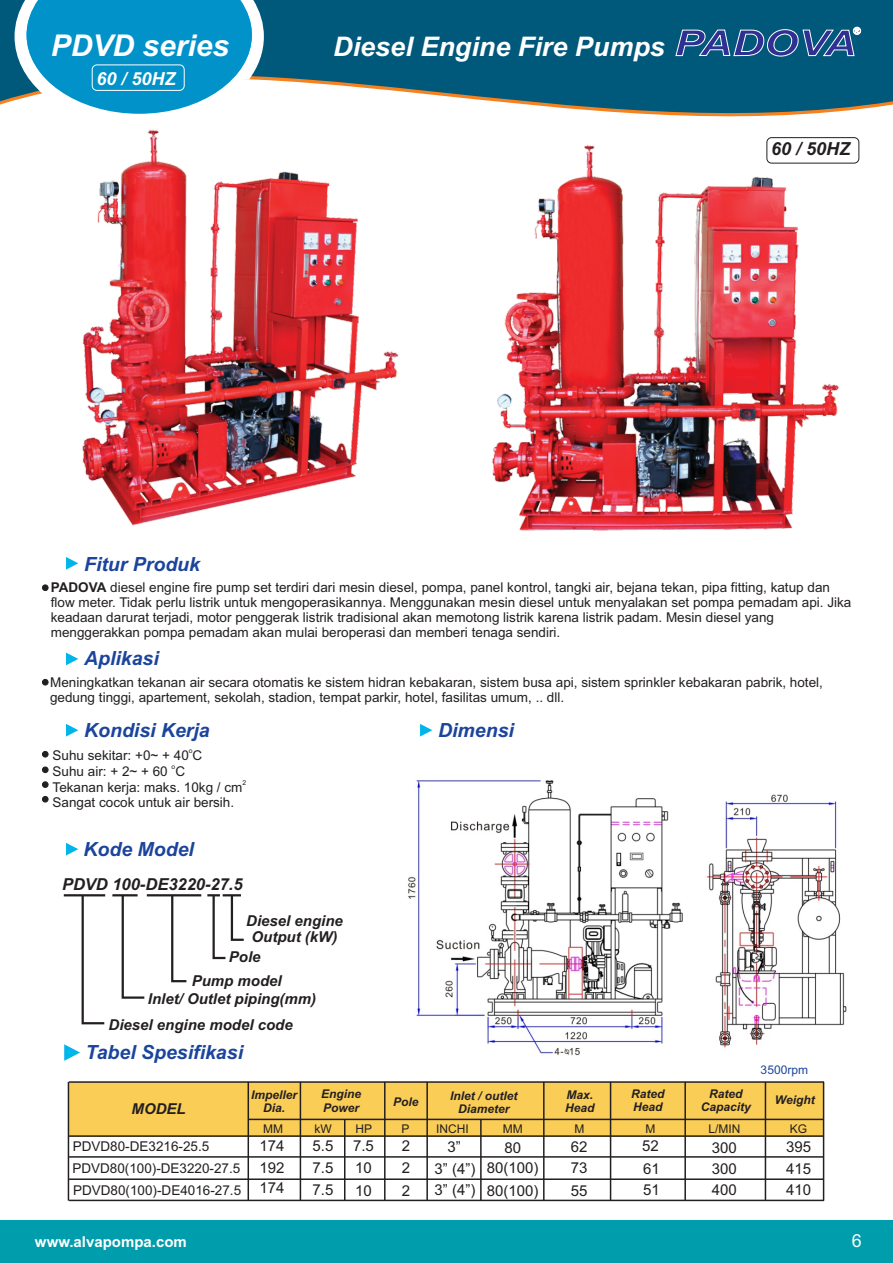
<style>
.page{position:relative;width:893px;height:1263px;background:#fff}
.page>*{position:absolute;margin:0;border:0;box-sizing:border-box;transform-origin:0 0}
.t1{font:italic 700 30px "Arial";color:#fff}
.t2{font:italic 700 27px "Arial";color:#fff}
.t3{font:italic 700 19.5px "Arial";color:#1b449c}
.t4{font:italic 700 18px "Arial";color:#231f20}
.t5{font:italic 700 18px "Arial";color:#fff}
.t6{font:18px "Arial";color:#fff}
.t7{font:italic 700 16.5px "Arial";color:#231f20}
.t8{font:15px/21.8px "Arial";color:#231f20}
.t9{font:italic 700 15px/16.8px "Arial";color:#231f20;text-align:center}
.t10{font:700 15px "Arial";color:#fff}
.t11{font:13.5px/15.1px "Arial";color:#231f20}
.t12{font:italic 700 12px/13.4px "Arial";color:#231f20;text-align:center}
.t13{font:12px "Arial";color:#231f20}
.t14{font:12px "Arial";color:#1b449c}
.t15{font:6.75px "Arial";color:#231f20}
.s1{font-weight:700}
</style>
<div class="page">
<div style="left:68px;top:1082px;width:756px;height:54px;background:#facd56"></div>
<img style="left:82px;top:154px;width:317px;height:372px">
<img style="left:492px;top:154px;width:351px;height:377px">
<svg style="left:42px;top:679px;width:6px;height:6px"></svg>
<svg style="left:42px;top:751px;width:6px;height:6px"></svg>
<svg style="left:42px;top:767px;width:6px;height:6px"></svg>
<svg style="left:42px;top:781px;width:6px;height:7px"></svg>
<svg style="left:42px;top:796px;width:6px;height:6px"></svg>
<svg style="left:42px;top:584px;width:6px;height:7px"></svg>
<svg style="left:64px;top:1044px;width:16px;height:17px"></svg>
<svg style="left:66px;top:557px;width:12px;height:13px"></svg>
<svg style="left:66px;top:652px;width:12px;height:13px"></svg>
<svg style="left:66px;top:724px;width:12px;height:12px"></svg>
<svg style="left:66px;top:843px;width:12px;height:12px"></svg>
<svg style="left:420px;top:724px;width:12px;height:12px"></svg>
<div style="left:0;top:1220px;width:893px;height:43px;background:#009dac"></div>
<hr style="left:68px;top:1082px;width:1px;height:119px;background:#231f20">
<hr style="left:248px;top:1082px;width:1px;height:119px;background:#231f20">
<hr style="left:300px;top:1082px;width:1px;height:119px;background:#231f20">
<hr style="left:384px;top:1082px;width:2px;height:119px;background:#231f20">
<hr style="left:426px;top:1082px;width:2px;height:119px;background:#231f20">
<hr style="left:543px;top:1082px;width:2px;height:119px;background:#231f20">
<hr style="left:610px;top:1082px;width:1px;height:119px;background:#231f20">
<hr style="left:684px;top:1082px;width:2px;height:119px;background:#231f20">
<hr style="left:765px;top:1082px;width:1px;height:119px;background:#231f20">
<hr style="left:823px;top:1082px;width:1px;height:119px;background:#231f20">
<hr style="left:69px;top:1081px;width:755px;height:2px;background:#231f20">
<hr style="left:69px;top:1135px;width:755px;height:2px;background:#231f20">
<hr style="left:69px;top:1156px;width:755px;height:2px;background:#231f20">
<hr style="left:69px;top:1178px;width:755px;height:2px;background:#231f20">
<hr style="left:69px;top:1200px;width:755px;height:1px;background:#231f20">
<hr style="left:248px;top:1119px;width:576px;height:1px;background:#231f20">
<hr style="left:480px;top:1119px;width:2px;height:82px;background:#231f20">
<hr style="left:344px;top:1119px;width:1px;height:82px;background:#231f20">
<hr style="left:64px;top:894px;width:41px;height:2px;background:#231f20">
<hr style="left:112px;top:894px;width:26px;height:2px;background:#231f20">
<hr style="left:147px;top:894px;width:54px;height:2px;background:#231f20">
<svg style="left:80px;top:894px;width:26px;height:131px"></svg>
<svg style="left:120px;top:894px;width:27px;height:105px"></svg>
<svg style="left:170px;top:894px;width:19px;height:89px"></svg>
<svg style="left:207px;top:894px;width:37px;height:66px"></svg>
<img style="left:408px;top:780px;width:439px;height:276px">
<svg style="left:0;top:0;width:893px;height:151px;fill:#00587b"></svg>
<svg style="left:15px;top:0;width:249px;height:114px"></svg>
<svg style="left:675px;top:27px;width:186px;height:32px;background:#326494"></svg>
<div style="left:92px;top:65px;width:93px;height:26px;border:1px solid #fff;border-radius:5px"></div>
<h2 class="t2" style="left:29px;top:35px;width:185px">PDVD-SERIES</h2>
<h1 class="t1" style="left:51px;top:34px;width:180px">PDVD series</h1>
<h1 class="t1" style="left:274px;top:44px;width:370px">Diesel Engine Fire Pumps</h1>
<h3 class="t5" style="left:96px;top:72px;width:81px">60 / 50HZ</h3>
<h2 class="t2" style="left:333px;top:36px;width:333px">Diesel Engine Fire Pumps</h2>
<h3 class="t4" style="left:771px;top:142px;width:81px">60 / 50HZ</h3>
<h3 class="t3" style="left:84px;top:557px;width:117px">Fitur Produk</h3>
<p class="t11" style="left:51px;top:581px;width:802px"><span class="s1">PADOVA</span> diesel engine fire pump set terdiri dari mesin diesel, pompa, panel kontrol, tangki air, bejana tekan, pipa fitting, katup dan flow meter. Tidak perlu listrik untuk mengoperasikannya. Menggunakan mesin diesel untuk menyalakan set pompa pemadam api. Jika keadaan darurat terjadi, motor penggerak listrik tradisional akan memotong listrik karena listrik padam. Mesin diesel yang menggerakkan pompa pemadam akan mulai beroperasi dan memberi tenaga sendiri.</p>
<h3 class="t3" style="left:84px;top:650px;width:76px">Aplikasi</h3>
<p class="t11" style="left:50px;top:676px;width:774px">Meningkatkan tekanan air secara otomatis ke sistem hidran kebakaran, sistem busa api, sistem sprinkler kebakaran pabrik, hotel, gedung tinggi, apartement, sekolah, stadion, tempat parkir, hotel, fasilitas umum, .. dll.</p>
<h3 class="t3" style="left:84px;top:723px;width:127px">Kondisi Kerja</h3>
<p class="t15" style="left:189px;top:748px;width:5px">o</p>
<p class="t11" style="left:53px;top:749px;width:151px">Suhu sekitar: +0~ + 40 C</p>
<p class="t15" style="left:172px;top:764px;width:5px">o</p>
<p class="t11" style="left:53px;top:765px;width:134px">Suhu air: + 2~ + 60 C</p>
<p class="t15" style="left:242px;top:780px;width:5px">2</p>
<p class="t11" style="left:53px;top:780px;width:191px">Tekanan kerja: maks. 10kg / cm<br>Sangat cocok untuk air bersih.</p>
<h3 class="t3" style="left:83px;top:841px;width:112px">Kode Model</h3>
<p class="t7" style="left:62px;top:878px;width:182px">PDVD 100-DE3220-27.5</p>
<p class="t9" style="left:246px;top:913px;width:98px">Diesel engine<br>Output (kW)</p>
<p class="t9" style="left:229px;top:950px;width:33px">Pole</p>
<p class="t9" style="left:192px;top:974px;width:92px">Pump model</p>
<p class="t9" style="left:148px;top:992px;width:170px">Inlet/ Outlet piping(mm)</p>
<p class="t9" style="left:109px;top:1018px;width:186px">Diesel engine model code</p>
<h3 class="t3" style="left:86px;top:1045px;width:159px">Tabel Spesifikasi</h3>
<h3 class="t3" style="left:438px;top:723px;width:77px">Dimensi</h3>
<p class="t14" style="left:761px;top:1065px;width:49px">3500rpm</p>
<p class="t9" style="left:131px;top:1101px;width:56px">MODEL</p>
<p class="t11" style="left:72px;top:1136px;width:170px;line-height:21.9px">PDVD80-DE3216-25.5<br>PDVD80(100)-DE3220-27.5<br>PDVD80(100)-DE4016-27.5</p>
<p class="t12" style="left:251px;top:1089px;width:48px">Impeller<br>Dia.</p>
<p class="t12" style="left:321px;top:1089px;width:42px;text-align:left">Engine<br>Power</p>
<p class="t12" style="left:393px;top:1096px;width:27px">Pole</p>
<p class="t12" style="left:450px;top:1090px;width:69px">Inlet / outlet<br>Diameter</p>
<p class="t12" style="left:565px;top:1089px;width:31px;text-align:left">Max.<br>Head</p>
<p class="t12" style="left:631px;top:1088px;width:35px;text-align:left">Rated<br>Head</p>
<p class="t12" style="left:701px;top:1088px;width:52px">Rated<br>Capacity</p>
<p class="t12" style="left:775px;top:1094px;width:41px">Weight</p>
<p class="t13" style="left:263px;top:1124px;width:21px">MM</p>
<p class="t13" style="left:314px;top:1124px;width:19px">kW</p>
<p class="t13" style="left:356px;top:1124px;width:18px">HP</p>
<p class="t13" style="left:401px;top:1124px;width:10px">P</p>
<p class="t13" style="left:436px;top:1124px;width:34px">INCHI</p>
<p class="t13" style="left:503px;top:1124px;width:21px">MM</p>
<p class="t13" style="left:574px;top:1124px;width:11px">M</p>
<p class="t13" style="left:645px;top:1124px;width:11px">M</p>
<p class="t13" style="left:708px;top:1124px;width:34px">L/MIN</p>
<p class="t13" style="left:790px;top:1124px;width:19px">KG</p>
<p class="t8" style="left:786px;top:1137px;width:27px">395<br>415</p>
<p class="t8" style="left:712px;top:1180px;width:27px">400</p>
<p class="t8" style="left:786px;top:1180px;width:27px">410</p>
<p class="t8" style="left:353px;top:1136px;width:22px">7.5</p>
<p class="t8" style="left:402px;top:1136px;width:10px">2</p>
<p class="t8" style="left:355px;top:1157px;width:18px;line-height:23px">10<br>10</p>
<p class="t8" style="left:259px;top:1136px;width:27px">174</p>
<p class="t8" style="left:312px;top:1136px;width:22px">5.5</p>
<p class="t8" style="left:259px;top:1159px;width:27px;line-height:20.2px">192<br>174</p>
<p class="t8" style="left:642px;top:1136px;width:18px">52</p>
<p class="t8" style="left:712px;top:1138px;width:27px">300</p>
<p class="t8" style="left:643px;top:1159px;width:18px">61<br>51</p>
<p class="t8" style="left:448px;top:1137px;width:15px">3”</p>
<p class="t8" style="left:504px;top:1138px;width:18px">80</p>
<p class="t8" style="left:435px;top:1159px;width:42px">3” (4”)</p>
<p class="t8" style="left:571px;top:1138px;width:18px;line-height:20.7px">62<br>73</p>
<p class="t8" style="left:312px;top:1158px;width:22px">7.5<br>7.5</p>
<p class="t8" style="left:487px;top:1158px;width:53px">80(100)</p>
<p class="t8" style="left:402px;top:1159px;width:10px">2</p>
<p class="t8" style="left:712px;top:1159px;width:27px">300</p>
<p class="t8" style="left:402px;top:1181px;width:10px">2</p>
<p class="t8" style="left:435px;top:1180px;width:42px">3” (4”)</p>
<p class="t8" style="left:487px;top:1181px;width:53px">80(100)</p>
<p class="t8" style="left:571px;top:1181px;width:18px">55</p>
<p class="t10" style="left:35px;top:1236px;width:153px">www.alvapompa.com</p>
<h3 class="t6" style="left:852px;top:1234px;width:12px">6</h3>
</div>
